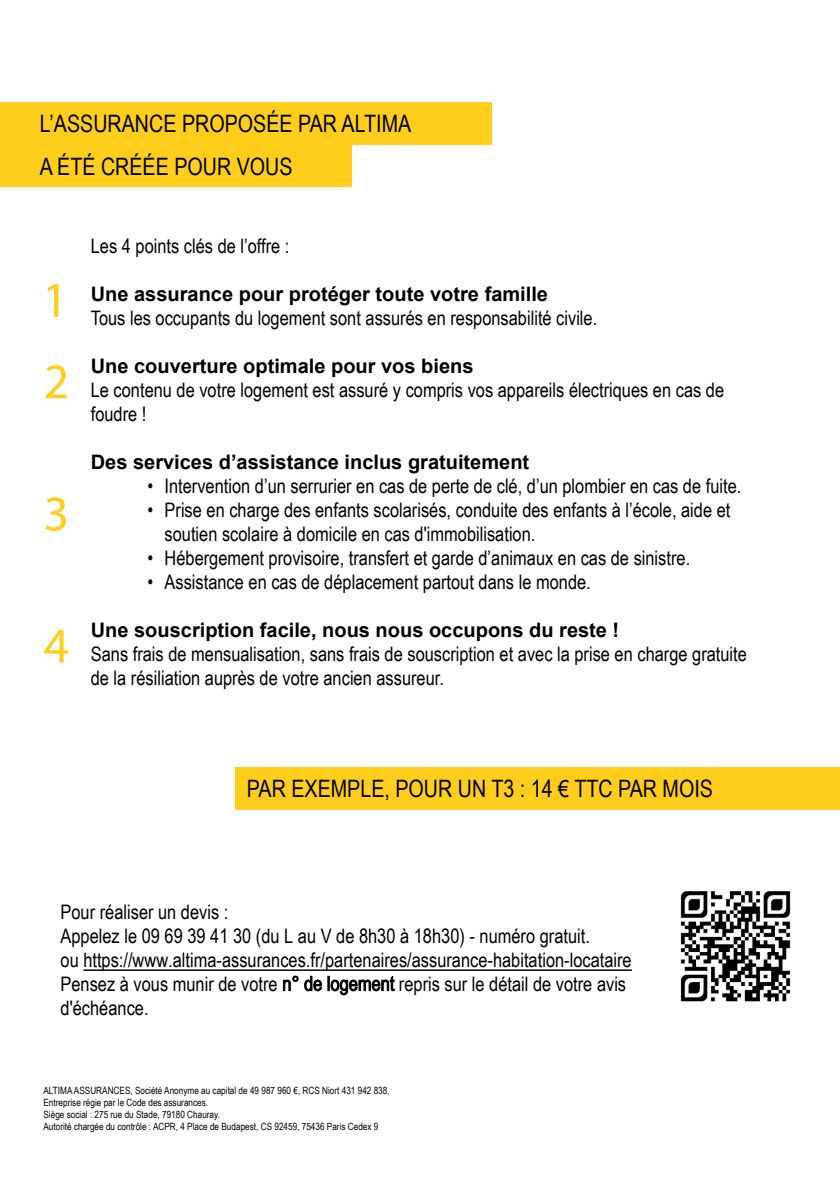
<style>
.page{position:relative;width:840px;height:1191px;background:#fff}
.page>*{position:absolute;margin:0;border:0;box-sizing:border-box;transform-origin:0 0}
.t1{font:50px "Myriad Pro";color:#ffcd1c}
.t2{font:24px "Arial Narrow";color:#000}
.t3{font:20px/24px "Arial Narrow";color:#000}
.t4{font:700 20px "Arial";color:#000}
.t5{font:10px "Arial Narrow";color:#000}
</style>
<div class="page">
<img style="left:680px;top:891px;width:111px;height:111px">
<div style="left:235px;top:767px;width:604px;height:42px;background:#ffcd1c"></div>
<div style="left:0;top:102px;width:491px;height:43px;background:#ffcd1c"></div>
<div style="left:0;top:145px;width:351px;height:42px;background:#ffcd1c"></div>
<hr style="left:83px;top:969px;width:548px;height:2px;background:#000">
<p class="t2" style="left:40px;top:106px;width:373px">L’ASSURANCE PROPOSÉE PAR ALTIMA</p>
<p class="t2" style="left:40px;top:149px;width:254px">A ÉTÉ CRÉÉE POUR VOUS</p>
<p class="t1" style="left:42px;top:269px;width:27px">1</p>
<p class="t1" style="left:43px;top:350px;width:27px">2</p>
<p class="t1" style="left:43px;top:483px;width:27px">3</p>
<p class="t1" style="left:43px;top:615px;width:27px">4</p>
<p class="t3" style="left:91px;top:233px;width:200px">Les 4 points clés de l’offre :</p>
<p class="t4" style="left:91px;top:280px;width:458px">Une assurance pour protéger toute votre famille</p>
<p class="t3" style="left:91px;top:305px;width:507px">Tous les occupants du logement sont assurés en responsabilité civile.</p>
<p class="t4" style="left:91px;top:352px;width:384px">Une couverture optimale pour vos biens</p>
<p class="t3" style="left:91px;top:377px;width:634px">Le contenu de votre logement est assuré y compris vos appareils électriques en cas de foudre !</p>
<p class="t4" style="left:91px;top:448px;width:439px">Des services d’assistance inclus gratuitement</p>
<p class="t3" style="left:147px;top:473px;width:595px">• Intervention d’un serrurier en cas de perte de clé, d’un plombier en cas de fuite.</p>
<p class="t3" style="left:164px;top:497px;width:567px;text-indent:-17px">• Prise en charge des enfants scolarisés, conduite des enfants à l’école, aide et soutien scolaire à domicile en cas d'immobilisation.</p>
<p class="t3" style="left:147px;top:545px;width:544px">• Hébergement provisoire, transfert et garde d’animaux en cas de sinistre.</p>
<p class="t3" style="left:147px;top:569px;width:444px">• Assistance en cas de déplacement partout dans le monde.</p>
<p class="t4" style="left:91px;top:616px;width:529px">Une souscription facile, nous nous occupons du reste !</p>
<p class="t3" style="left:91px;top:641px;width:657px">Sans frais de mensualisation, sans frais de souscription et avec la prise en charge gratuite de la résiliation auprès de votre ancien assureur.</p>
<p class="t2" style="left:247px;top:771px;width:467px">PAR EXEMPLE, POUR UN T3 : 14 € TTC PAR MOIS</p>
<p class="t3" style="left:60px;top:898px;width:572px">Pour réaliser un devis :<br>Appelez le 09 69 39 41 30 (du L au V de 8h30 à 18h30) - numéro gratuit.<br>ou https://www.altima-assurances.fr/partenaires/assurance-habitation-locataire Pensez à vous munir de votre n° de logement repris sur le détail de votre avis d'échéance.</p>
<p class="t5" style="left:43px;top:1083px;width:347px">ALTIMA ASSURANCES, Société Anonyme au capital de 49 987 960 €, RCS Niort 431 942 838,</p>
<p class="t5" style="left:43px;top:1095px;width:166px">Entreprise régie par le Code des assurances.</p>
<p class="t5" style="left:43px;top:1107px;width:178px">Siège social : 275 rue du Stade, 79180 Chauray.</p>
<p class="t5" style="left:43px;top:1119px;width:336px">Autorité chargée du contrôle : ACPR, 4 Place de Budapest, CS 92459, 75436 Paris Cedex 9</p>
</div>
